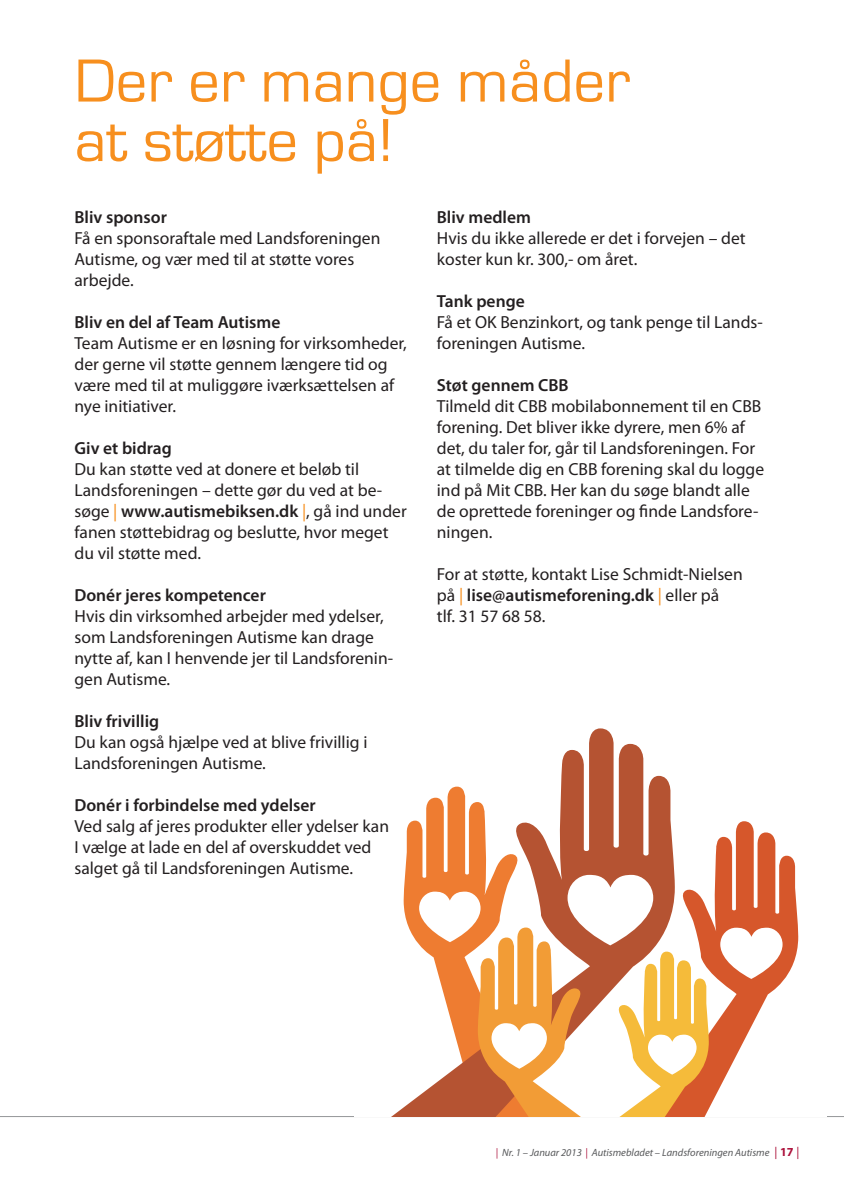
<style>
.page{position:relative;width:844px;height:1191px;background:#fff}
.page>*{position:absolute;margin:0;border:0;box-sizing:border-box;transform-origin:0 0}
.t1{font:63px/59.5px "Eurostile";color:#f78f1e}
.t2{font:17.5px/21px "Myriad Pro";color:#231f20}
.t3{font:600 17.5px "Myriad Pro";color:#231f20}
.t4{font:italic 10.5px "Myriad Pro";color:#58595b}
.s1{color:#f78f1e}
.s2{font-weight:600}
.s3{color:#ac113b}
.s4{font-style:normal;font-size:12.25px;color:#ac113b}
.s5{font-weight:700;font-style:normal;font-size:12.25px;color:#ac113b}
</style>
<div class="page">
<hr style="left:0;top:1116px;width:843px;height:1px;background:#949698">
<svg style="left:674px;top:821px;width:124px;height:289px"></svg>
<svg style="left:720px;top:927px;width:62px;height:52px"></svg>
<svg style="left:392px;top:728px;width:282px;height:388px"></svg>
<svg style="left:419px;top:875px;width:289px;height:241px"></svg>
<h1 class="t1" style="left:74px;top:52px;width:557px">Der er mange måder at støtte på!</h1>
<p class="t3" style="left:74px;top:206px;width:94px">Bliv sponsor</p>
<p class="t2" style="left:74px;top:227px;width:307px">Få en sponsoraftale med Landsforeningen<br>Autisme, og vær med til at støtte vores arbejde.</p>
<p class="t3" style="left:74px;top:311px;width:207px">Bliv en del af Team Autisme</p>
<p class="t2" style="left:74px;top:332px;width:334px">Team Autisme er en løsning for virksomheder, der gerne vil støtte gennem længere tid og være med til at muliggøre iværksættelsen af nye initiativer.</p>
<p class="t3" style="left:74px;top:437px;width:99px">Giv et bidrag</p>
<p class="t2" style="left:74px;top:458px;width:333px">Du kan støtte ved at donere et beløb til Landsforeningen – dette gør du ved at be&shy;søge <span class="s1">|</span> <span class="s2">www.autismebiksen.dk</span> <span class="s1">|</span>, gå ind under fanen støttebidrag og beslutte, hvor meget du vil støtte med.</p>
<p class="t3" style="left:74px;top:584px;width:193px">Donér jeres kompetencer</p>
<p class="t2" style="left:74px;top:605px;width:320px">Hvis din virksomhed arbejder med ydelser, som Landsforeningen Autisme kan drage nytte af, kan I henvende jer til Landsforenin&shy;gen Autisme.</p>
<p class="t3" style="left:74px;top:710px;width:86px">Bliv frivillig</p>
<p class="t2" style="left:74px;top:731px;width:294px">Du kan også hjælpe ved at blive frivillig i<br>Landsforeningen Autisme.</p>
<p class="t3" style="left:74px;top:794px;width:243px">Donér i forbindelse med ydelser</p>
<p class="t2" style="left:74px;top:815px;width:316px">Ved salg af jeres produkter eller ydelser kan<br>I vælge at lade en del af overskuddet ved salget gå til Landsforeningen Autisme.</p>
<p class="t3" style="left:437px;top:206px;width:95px">Bliv medlem</p>
<p class="t2" style="left:437px;top:227px;width:310px">Hvis du ikke allerede er det i forvejen – det koster kun kr. 300,- om året.</p>
<p class="t3" style="left:437px;top:290px;width:89px">Tank penge</p>
<p class="t2" style="left:437px;top:311px;width:327px">Få et OK Benzinkort, og tank penge til Lands&shy;foreningen Autisme.</p>
<p class="t3" style="left:437px;top:374px;width:133px">Støt gennem CBB</p>
<p class="t2" style="left:437px;top:395px;width:329px">Tilmeld dit CBB mobilabonnement til en CBB forening. Det bliver ikke dyrere, men 6% af det, du taler for, går til Landsforeningen. For at tilmelde dig en CBB forening skal du logge ind på Mit CBB. Her kan du søge blandt alle de oprettede foreninger og finde Landsfore&shy;ningen.</p>
<p class="t2" style="left:437px;top:563px;width:307px">For at støtte, kontakt Lise Schmidt-Nielsen på <span class="s1">|</span> <span class="s2">lise@autismeforening.dk</span> <span class="s1">|</span> eller på<br>tlf. 31 57 68 58.</p>
<p class="t4" style="left:496px;top:1145px;width:305px"><span class="s3">|</span> Nr. 1 – Januar 2013 <span class="s3">|</span> Autismebladet – Landsforeningen Autisme <span class="s4">|</span> <span class="s5">17</span> <span class="s4">|</span></p>
</div>
